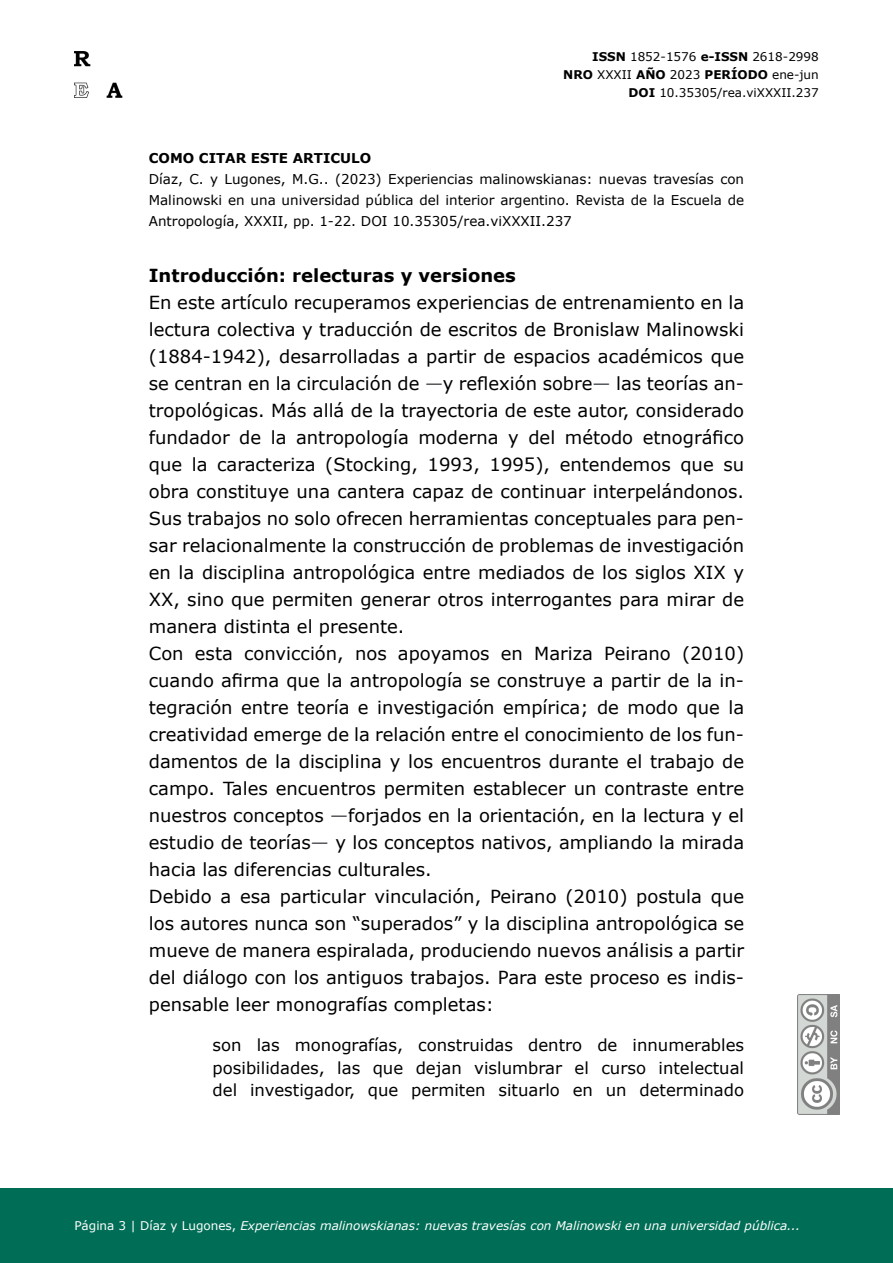
<style>
.page{position:relative;width:893px;height:1263px;background:#fff}
.page>*{position:absolute;margin:0;border:0;box-sizing:border-box;transform-origin:0 0}
.t1{font:18px/27px "Verdana";color:#000;text-align:justify}
.Título_párrafo_básic{font:700 18px "Verdana";color:#000}
.Citas{font:16.5px/22.5px "Verdana";color:#000;text-align:justify}
.Abstract_y_palabras{font:13.5px/21px "Verdana";color:#000;text-align:justify}
.t2{font:700 13.5px "Verdana";color:#000}
.t3{font:italic 12px "Verdana";color:#fff}
.t4{font:12px/18px "Verdana";color:#000;text-align:right}
.s1{font-weight:700}
.s2{color:#4d5156}
.s3{font-style:normal}
</style>
<div class="page">
<img style="left:798px;top:994px;width:42px;height:120px">
<div style="left:0;top:1188px;width:893px;height:75px;background:#006e56"></div>
<img style="left:74px;top:52px;width:49px;height:45px">
<p class="t4" style="left:563px;top:47px;width:257px"><span class="s1">ISSN</span> 1852-1576 <span class="s1">e-ISSN</span> 2618-2998<br><span class="s1">NRO</span> XXXII <span class="s1">AÑO</span> 2023 <span class="s1">PERÍODO</span> ene-jun<br><span class="s1">DOI</span> 10.35305/rea.viXXXII.237</p>
<p class="t2" style="left:149px;top:148px;width:224px">COMO CITAR ESTE ARTICULO</p>
<p class="Abstract_y_palabras" style="left:149px;top:168px;width:597px">Díaz, C. y Lugones, M.G.. (2023) Experiencias malinowskianas: nuevas travesías con Malinowski en una universidad pública del interior argentino. Revista de la Escuela de Antropología, XXXII, pp. 1-22. DOI 10.35305/rea.viXXXII.237</p>
<p class="Título_párrafo_básic" style="left:149px;top:262px;width:368px">Introducción: relecturas y versiones</p>
<p class="t1" style="left:149px;top:288px;width:597px">En este artículo recuperamos experiencias de entrenamiento en la lectura colectiva y traducción de escritos de Bronislaw Malinowski (1884-1942), desarrolladas a partir de espacios académicos que se centran en la circulación de <span class="s2">—</span>y reflexión sobre<span class="s2">—</span> las teorías an&shy;tropológicas. Más allá de la trayectoria de este autor, considerado fundador de la antropología moderna y del método etnográfico que la caracteriza (Stocking, 1993, 1995), entendemos que su obra constituye una cantera capaz de continuar interpelándonos.<br>Sus trabajos no solo ofrecen herramientas conceptuales para pen&shy;sar relacionalmente la construcción de problemas de investigación en la disciplina antropológica entre mediados de los siglos XIX y XX, sino que permiten generar otros interrogantes para mirar de manera distinta el presente.</p>
<p class="t1" style="left:149px;top:639px;width:597px">Con esta convicción, nos apoyamos en Mariza Peirano (2010) cuando afirma que la antropología se construye a partir de la in&shy;tegración entre teoría e investigación empírica; de modo que la creatividad emerge de la relación entre el conocimiento de los fun&shy;damentos de la disciplina y los encuentros durante el trabajo de campo. Tales encuentros permiten establecer un contraste entre nuestros conceptos <span class="s2">—</span>forjados en la orientación, en la lectura y el estudio de teorías<span class="s2">—</span> y los conceptos nativos, ampliando la mirada hacia las diferencias culturales.</p>
<p class="t1" style="left:149px;top:882px;width:597px">Debido a esa particular vinculación, Peirano (2010) postula que los autores nunca son “superados” y la disciplina antropológica se mueve de manera espiralada, produciendo nuevos análisis a partir del diálogo con los antiguos trabajos. Para este proceso es indis&shy;pensable leer monografías completas:</p>
<p class="Citas" style="left:213px;top:1034px;width:533px">son las monografías, construidas dentro de innumerables posibilidades, las que dejan vislumbrar el curso intelectual del investigador, que permiten situarlo en un determinado</p>
<p class="t3" style="left:74px;top:1217px;width:727px"><span class="s3">Página 3 | Díaz y Lugones,</span> Experiencias malinowskianas: nuevas travesías con Malinowski en una universidad pública...</p>
</div>
